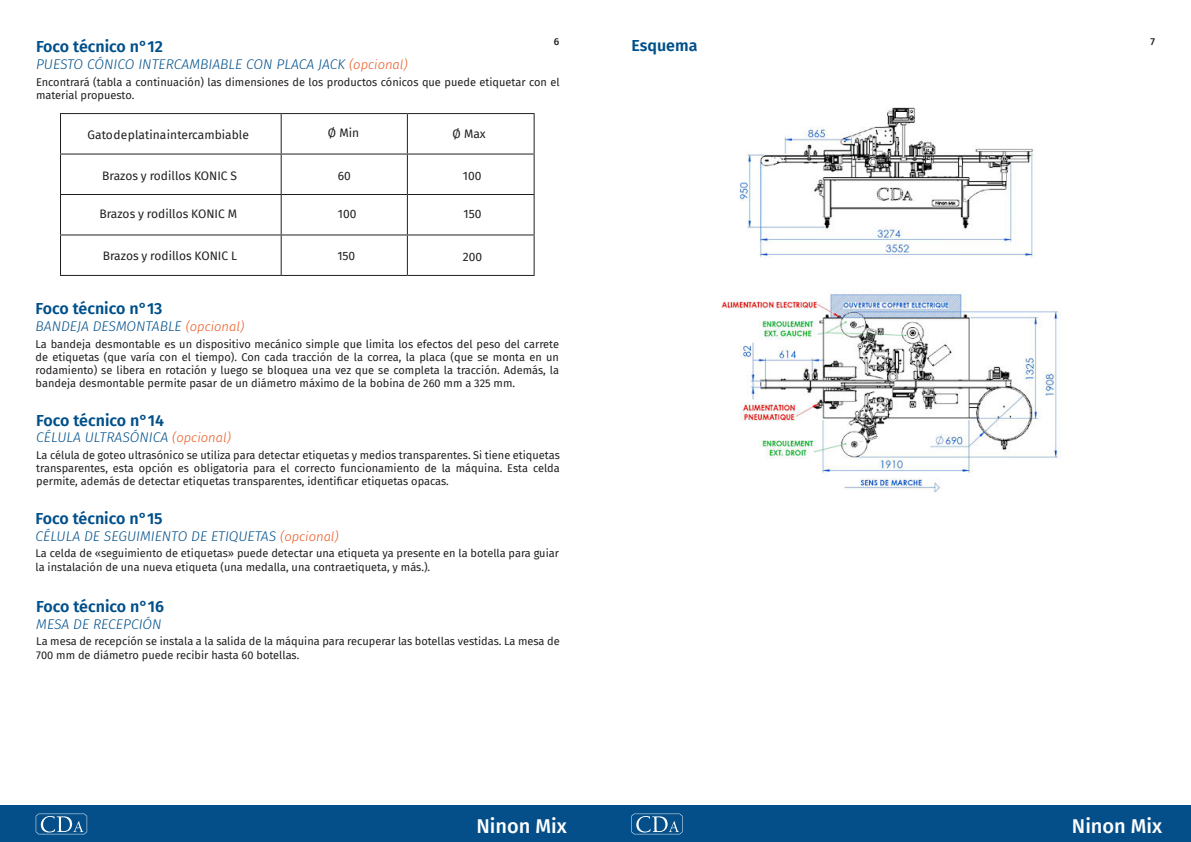
<style>
.page{position:relative;width:1191px;height:842px;background:#fff}
.page>*{position:absolute;margin:0;border:0;box-sizing:border-box;transform-origin:0 0}
.t1{font:500 20px "Fira Sans";color:#fff}
.t2{font:600 16px "Fira Sans";color:#01508a}
.t3{font:italic 300 14px "Fira Sans";color:#01508a}
.t4{font:12px "Fira Sans";color:#231f20}
.t5{font:11px/13.2px "Fira Sans";color:#231f20}
.t6{font:500 10px "Fira Sans";color:#231f20}
.s1{font-size:13px;color:#e9551c}
</style>
<div class="page">
<div style="left:0;top:806px;width:595px;height:36px;background:#044f8a"></div>
<div style="left:595px;top:806px;width:596px;height:36px;background:#044f8a"></div>
<svg style="left:36px;top:814px;width:51px;height:20px"></svg>
<svg style="left:631px;top:814px;width:51px;height:20px"></svg>
<img style="left:721px;top:107px;width:339px;height:386px">
<hr style="left:60px;top:113px;width:221px;height:1px;background:#231f20">
<hr style="left:60px;top:114px;width:1px;height:40px;background:#231f20">
<hr style="left:281px;top:113px;width:126px;height:1px;background:#231f20">
<hr style="left:281px;top:114px;width:1px;height:40px;background:#231f20">
<hr style="left:407px;top:113px;width:127px;height:1px;background:#231f20">
<hr style="left:407px;top:114px;width:1px;height:40px;background:#231f20">
<hr style="left:533px;top:114px;width:1px;height:40px;background:#231f20">
<hr style="left:60px;top:154px;width:221px;height:1px;background:#231f20">
<hr style="left:60px;top:155px;width:1px;height:39px;background:#231f20">
<hr style="left:281px;top:154px;width:126px;height:1px;background:#231f20">
<hr style="left:281px;top:155px;width:1px;height:39px;background:#231f20">
<hr style="left:407px;top:154px;width:127px;height:1px;background:#231f20">
<hr style="left:407px;top:155px;width:1px;height:39px;background:#231f20">
<hr style="left:533px;top:155px;width:1px;height:39px;background:#231f20">
<hr style="left:60px;top:194px;width:221px;height:1px;background:#231f20">
<hr style="left:60px;top:195px;width:1px;height:39px;background:#231f20">
<hr style="left:281px;top:194px;width:126px;height:1px;background:#231f20">
<hr style="left:281px;top:195px;width:1px;height:39px;background:#231f20">
<hr style="left:407px;top:194px;width:127px;height:1px;background:#231f20">
<hr style="left:407px;top:195px;width:1px;height:39px;background:#231f20">
<hr style="left:533px;top:195px;width:1px;height:39px;background:#231f20">
<hr style="left:60px;top:234px;width:221px;height:1px;background:#231f20">
<hr style="left:60px;top:235px;width:1px;height:40px;background:#231f20">
<hr style="left:281px;top:234px;width:126px;height:1px;background:#231f20">
<hr style="left:281px;top:235px;width:1px;height:40px;background:#231f20">
<hr style="left:407px;top:234px;width:127px;height:1px;background:#231f20">
<hr style="left:407px;top:235px;width:1px;height:40px;background:#231f20">
<hr style="left:533px;top:235px;width:1px;height:40px;background:#231f20">
<hr style="left:60px;top:275px;width:221px;height:1px;background:#231f20">
<hr style="left:281px;top:275px;width:126px;height:1px;background:#231f20">
<hr style="left:407px;top:275px;width:127px;height:1px;background:#231f20">
<p class="t6" style="left:554px;top:35px;width:7px">6</p>
<p class="t6" style="left:1150px;top:35px;width:6px">7</p>
<h2 class="t2" style="left:36px;top:35px;width:128px">Foco técnico n°12</h2>
<p class="t3" style="left:36px;top:54px;width:373px">PUESTO CÓNICO INTERCAMBIABLE CON PLACA JACK <span class="s1">(opcional)</span></p>
<p class="t5" style="left:36px;top:76px;width:525px">Encontrará (tabla a continuación) las dimensiones de los productos cónicos que puede etiquetar con el material propuesto.</p>
<p class="t4" style="left:88px;top:126px;width:163px">Gato de platina intercambiable</p>
<p class="t4" style="left:102px;top:167px;width:136px">Brazos y rodillos KONIC S</p>
<p class="t4" style="left:99px;top:205px;width:139px">Brazos y rodillos KONIC M</p>
<p class="t4" style="left:103px;top:247px;width:136px">Brazos y rodillos KONIC L</p>
<h2 class="t2" style="left:631px;top:34px;width:67px">Esquema</h2>
<p class="t4" style="left:328px;top:125px;width:33px">Ø Min</p>
<p class="t4" style="left:338px;top:167px;width:15px">60</p>
<p class="t4" style="left:338px;top:205px;width:20px">100</p>
<p class="t4" style="left:337px;top:247px;width:19px">150</p>
<p class="t4" style="left:452px;top:125px;width:35px">Ø Max</p>
<p class="t4" style="left:463px;top:167px;width:20px">100</p>
<p class="t4" style="left:463px;top:205px;width:19px">150</p>
<p class="t4" style="left:463px;top:248px;width:21px">200</p>
<h2 class="t2" style="left:36px;top:298px;width:128px">Foco técnico n°13</h2>
<p class="t3" style="left:36px;top:316px;width:210px">BANDEJA DESMONTABLE <span class="s1">(opcional)</span></p>
<p class="t5" style="left:36px;top:337px;width:525px;text-align:justify">La bandeja desmontable es un dispositivo mecánico simple que limita los efectos del peso del carrete de etiquetas (que varía con el tiempo). Con cada tracción de la correa, la placa (que se monta en un rodamiento) se libera en rotación y luego se bloquea una vez que se completa la tracción. Además, la bandeja desmontable permite pasar de un diámetro máximo de la bobina de 260 mm a 325 mm.</p>
<h2 class="t2" style="left:36px;top:409px;width:129px">Foco técnico n°14</h2>
<p class="t3" style="left:36px;top:428px;width:196px">CÉLULA ULTRASÓNICA <span class="s1">(opcional)</span></p>
<p class="t5" style="left:36px;top:448px;width:525px;text-align:justify">La célula de goteo ultrasónico se utiliza para detectar etiquetas y medios transparentes. Si tiene etiquetas transparentes, esta opción es obligatoria para el correcto funcionamiento de la máquina. Esta celda permite, además de detectar etiquetas transparentes, identificar etiquetas opacas.</p>
<h2 class="t2" style="left:36px;top:507px;width:129px">Foco técnico n°15</h2>
<p class="t3" style="left:36px;top:526px;width:305px">CÉLULA DE SEGUIMIENTO DE ETIQUETAS <span class="s1">(opcional)</span></p>
<p class="t5" style="left:36px;top:547px;width:525px">La celda de «seguimiento de etiquetas» puede detectar una etiqueta ya presente en la botella para guiar la instalación de una nueva etiqueta (una medalla, una contraetiqueta, y más.).</p>
<h2 class="t2" style="left:36px;top:595px;width:129px">Foco técnico n°16</h2>
<p class="t3" style="left:36px;top:614px;width:127px">MESA DE RECEPCIÓN</p>
<p class="t5" style="left:36px;top:635px;width:525px">La mesa de recepción se instala a la salida de la máquina para recuperar las botellas vestidas. La mesa de<br>700 mm de diámetro puede recibir hasta 60 botellas.</p>
<h1 class="t1" style="left:476px;top:812px;width:92px">Ninon Mix</h1>
<h1 class="t1" style="left:1071px;top:812px;width:92px">Ninon Mix</h1>
</div>
